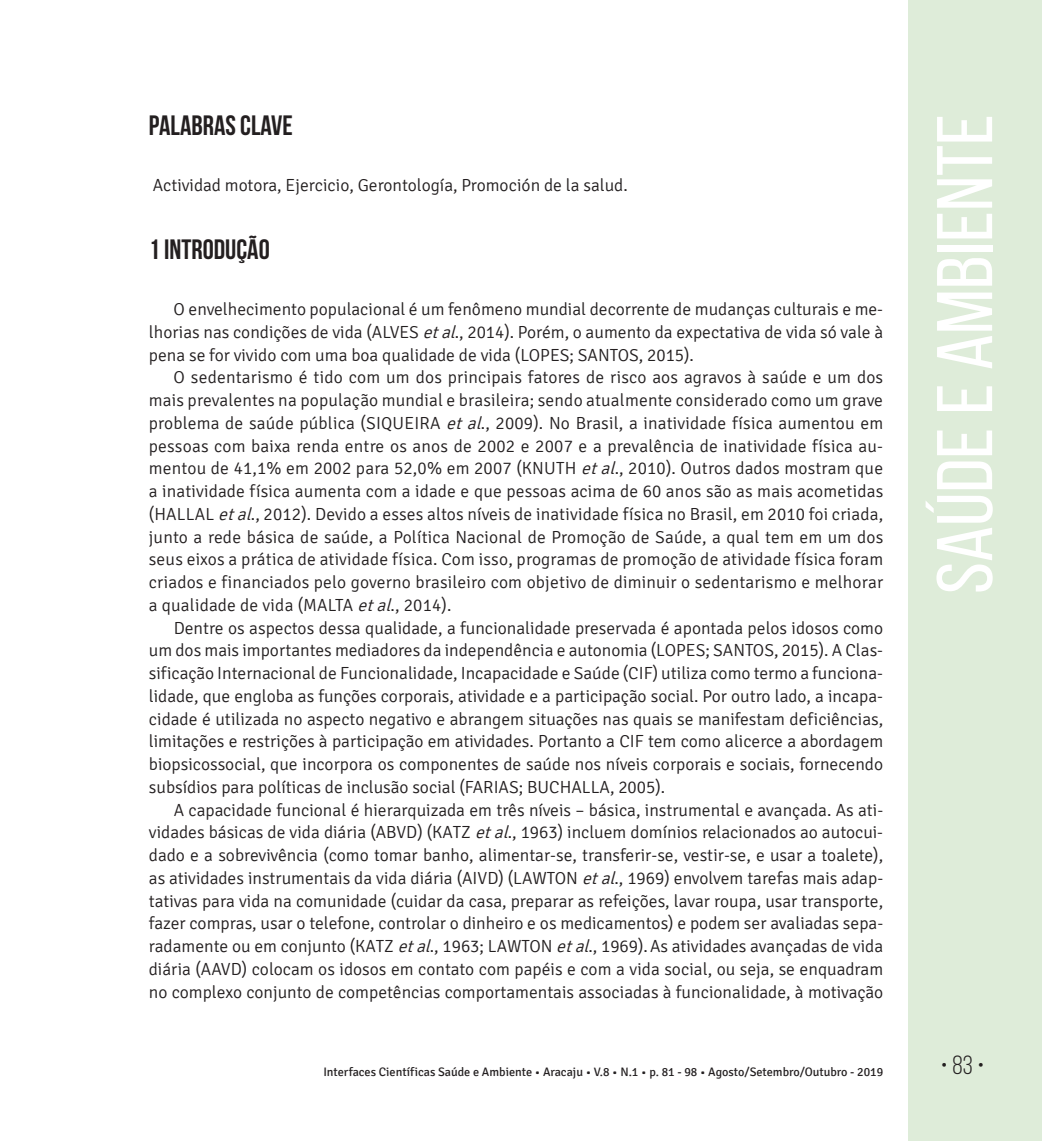
<style>
.page{position:relative;width:1042px;height:1141px;background:#fff}
.page>*{position:absolute;margin:0;border:0;box-sizing:border-box;transform-origin:0 0}
.t1{font:78.75px "Bebas Neue";color:#fff;scale:1.09 1}
.t2{font:700 28px "Bebas Neue";color:#231f20}
.t3{font:26.25px "Bebas Neue";color:#231f20}
.t4{font:300 17.5px/22.8px "Signika";color:#231f20;text-align:justify}
.t5{font:12.25px "Signika";color:#231f20}
.s1{font-style:italic}
</style>
<div class="page">
<div style="left:908px;top:0;width:134px;height:1141px;background:#deecd9"></div>
<h2 class="t2" style="left:149px;top:110px;width:146px">PALABRAS CLAVE</h2>
<p class="t4" style="left:153px;top:175px;width:477px">Actividad motora, Ejercicio, Gerontología, Promoción de la salud.</p>
<h2 class="t2" style="left:149px;top:234px;width:122px">1 INTRODUÇÃO</h2>
<p class="t4" style="left:149px;top:298px;width:736px;text-indent:25px">O envelhecimento populacional é um fenômeno mundial decorrente de mudanças culturais e me&shy;lhorias nas condições de vida (ALVES <span class="s1">etal</span>., 2014). Porém, o aumento da expectativa de vida só vale à pena se for vivido com uma boa qualidade de vida (LOPES; SANTOS, 2015).</p>
<p class="t4" style="left:149px;top:366px;width:736px;text-indent:25px">O sedentarismo é tido com um dos principais fatores de risco aos agravos à saúde e um dos mais prevalentes na população mundial e brasileira; sendo atualmente considerado como um grave problema de saúde pública (SIQUEIRA <span class="s1">etal</span>., 2009). No Brasil, a inatividade física aumentou em pessoas com baixa renda entre os anos de 2002 e 2007 e a prevalência de inatividade física au&shy;mentou de 41,1% em 2002 para 52,0% em 2007 (KNUTH <span class="s1">etal</span>., 2010). Outros dados mostram que a inatividade física aumenta com a idade e que pessoas acima de 60 anos são as mais acometidas (HALLAL <span class="s1">etal</span>., 2012). Devido a esses altos níveis de inatividade física no Brasil, em 2010 foi criada, junto a rede básica de saúde, a Política Nacional de Promoção de Saúde, a qual tem em um dos seus eixos a prática de atividade física. Com isso, programas de promoção de atividade física foram criados e financiados pelo governo brasileiro com objetivo de diminuir o sedentarismo e melhorar a qualidade de vida (MALTA <span class="s1">etal</span>., 2014).</p>
<p class="t4" style="left:149px;top:617px;width:736px;text-indent:25px">Dentre os aspectos dessa qualidade, a funcionalidade preservada é apontada pelos idosos como um dos mais importantes mediadores da independência e autonomia (LOPES; SANTOS, 2015). A Clas&shy;sificação Internacional de Funcionalidade, Incapacidade e Saúde (CIF) utiliza como termo a funciona&shy;lidade, que engloba as funções corporais, atividade e a participação social. Por outro lado, a incapa&shy;cidade é utilizada no aspecto negativo e abrangem situações nas quais se manifestam deficiências, limitações e restrições à participação em atividades. Portanto a CIF tem como alicerce a abordagem biopsicossocial, que incorpora os componentes de saúde nos níveis corporais e sociais, fornecendo subsídios para políticas de inclusão social (FARIAS; BUCHALLA, 2005).</p>
<p class="t4" style="left:149px;top:799px;width:736px;text-indent:25px">A capacidade funcional é hierarquizada em três níveis – básica, instrumental e avançada. As ati&shy;vidades básicas de vida diária (ABVD) (KATZ <span class="s1">etal</span>., 1963) incluem domínios relacionados ao autocui&shy;dado e a sobrevivência (como tomar banho, alimentar-se, transferir-se, vestir-se, e usar a toalete), as atividades instrumentais da vida diária (AIVD) (LAWTON <span class="s1">etal</span>., 1969) envolvem tarefas mais adap&shy;tativas para vida na comunidade (cuidar da casa, preparar as refeições, lavar roupa, usar transporte, fazer compras, usar o telefone, controlar o dinheiro e os medicamentos) e podem ser avaliadas sepa&shy;radamente ou em conjunto (KATZ <span class="s1">etal</span>., 1963; LAWTON <span class="s1">etal</span>., 1969).As atividades avançadas de vida diária (AAVD) colocam os idosos em contato com papéis e com a vida social, ou seja, se enquadram no complexo conjunto de competências comportamentais associadas à funcionalidade, à motivação</p>
<h1 class="t1" style="left:922px;top:594px;width:442px;rotate:-90deg">Saúde e Ambiente</h1>
<p class="t5" style="left:323px;top:1065px;width:561px">Interfaces Científicas Saúde e Ambiente • Aracaju • V.8 • N.1 • p. 81 - 98 • Agosto/Setembro/Outubro - 2019</p>
<h3 class="t3" style="left:941px;top:1051px;width:45px">• 83 •</h3>
</div>
